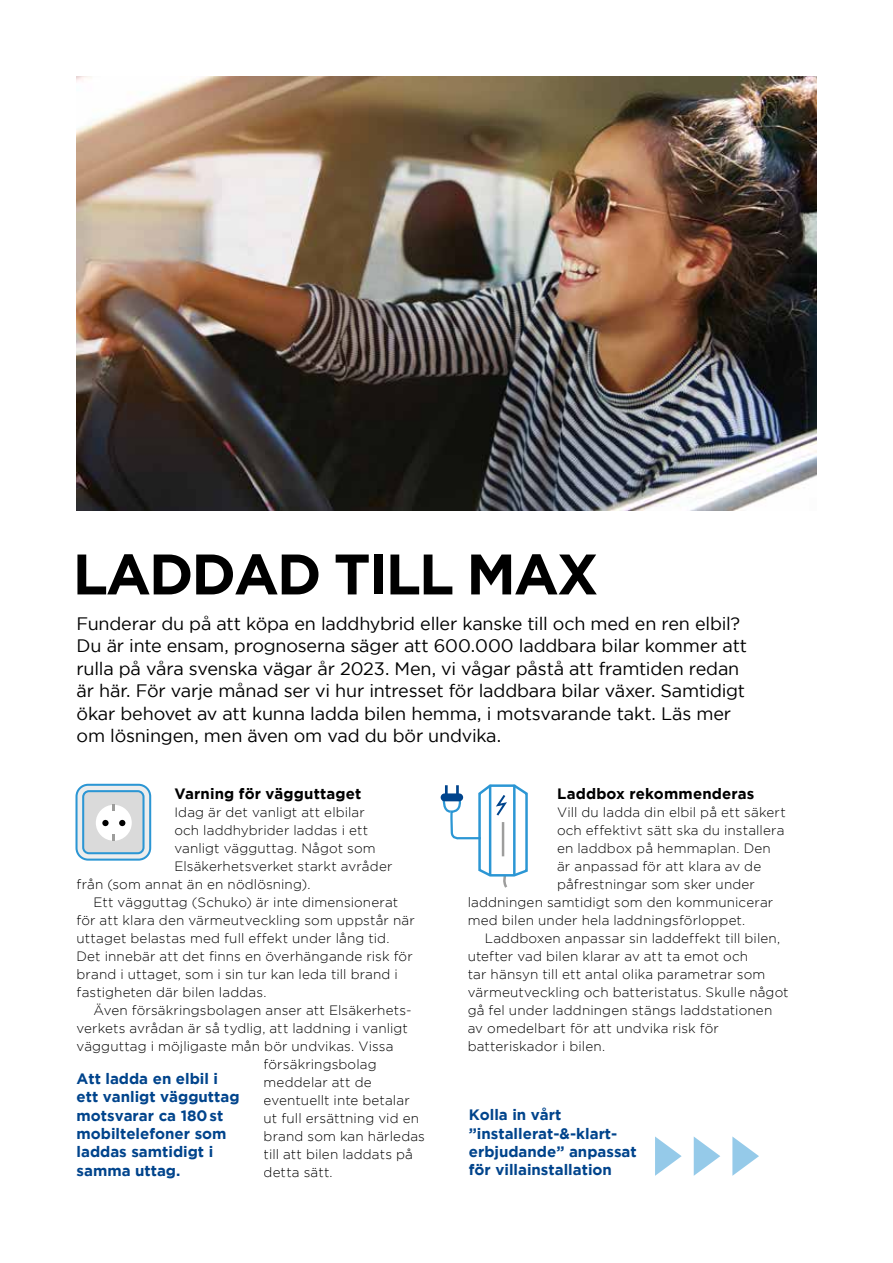
<style>
.page{position:relative;width:893px;height:1263px;background:#fff}
.page>*{position:absolute;margin:0;border:0;box-sizing:border-box;transform-origin:0 0}
.t1{font:700 57px "Gotham";letter-spacing:-.035em;color:#000}
.t2{font:18px/22.5px "Gotham";letter-spacing:-.01em;color:#000}
.t3{font:700 15px/18.5px "Gotham";color:#00448c}
.t4{font:700 15px "Gotham";letter-spacing:.01em;color:#000}
.t5{font:300 13.5px "Gotham";letter-spacing:.01em;color:#000}
</style>
<div class="page">
<img style="left:77px;top:77px;width:739px;height:433px">
<svg style="left:655px;top:1136px;width:27px;height:40px"></svg>
<svg style="left:694px;top:1137px;width:26px;height:39px"></svg>
<svg style="left:732px;top:1136px;width:27px;height:40px"></svg>
<div style="left:77px;top:785px;width:73px;height:75px;background:#ededed;border-radius:12px"></div>
<div style="left:75px;top:784px;width:76px;height:77px;border:2px solid #2b96d4;border-radius:12px"></div>
<div style="left:83px;top:791px;width:61px;height:62px;background:#dadada;border-radius:6px"></div>
<div style="left:82px;top:790px;width:63px;height:64px;border:2px solid #2b96d4;border-radius:6px"></div>
<div style="left:96px;top:805px;width:36px;height:36px;background:#fff;border-radius:50%"></div>
<div style="left:102px;top:820px;width:7px;height:6px;background:#000;border-radius:50%"></div>
<svg style="left:119px;top:820px;width:6px;height:6px"></svg>
<svg style="left:113px;top:805px;width:2px;height:6px"></svg>
<svg style="left:113px;top:835px;width:2px;height:6px"></svg>
<svg style="left:441px;top:784px;width:87px;height:104px"></svg>
<div style="left:441px;top:793px;width:22px;height:8px;background:#00448c;border-radius:4px"></div>
<h1 class="t1" style="left:73px;top:541px;width:527px">LADDAD TILL MAX</h1>
<p class="t2" style="left:77px;top:612px;width:672px">Funderar du på att köpa en laddhybrid eller kanske till och med en ren elbil?<br>Du är inte ensam, prognoserna säger att 600.000 laddbara bilar kommer att rulla på våra svenska vägar år 2023. Men, vi vågar påstå att framtiden redan är här. För varje månad ser vi hur intresset för laddbara bilar växer. Samtidigt ökar behovet av att kunna ladda bilen hemma, i motsvarande takt. Läs mer om lösningen, men även om vad du bör undvika.</p>
<p class="t4" style="left:174px;top:785px;width:188px">Varning för vägguttaget</p>
<p class="t5" style="left:174px;top:804px;width:192px">Idag är det vanligt att elbilar</p>
<p class="t5" style="left:174px;top:822px;width:195px">och laddhybrider laddas i ett</p>
<p class="t5" style="left:174px;top:840px;width:203px">vanligt vägguttag. Något som</p>
<p class="t5" style="left:174px;top:858px;width:220px">Elsäkerhetsverket starkt avråder</p>
<p class="t5" style="left:77px;top:876px;width:235px">från (som annat än en nödlösning).</p>
<p class="t5" style="left:94px;top:894px;width:306px">Ett vägguttag (Schuko) är inte dimensionerat</p>
<p class="t5" style="left:77px;top:912px;width:340px">för att klara den värmeutveckling som uppstår när</p>
<p class="t5" style="left:77px;top:930px;width:315px">uttaget belastas med full effekt under lång tid.</p>
<p class="t5" style="left:77px;top:948px;width:338px">Det innebär att det finns en överhängande risk för</p>
<p class="t5" style="left:77px;top:966px;width:323px">brand i uttaget, som i sin tur kan leda till brand i</p>
<p class="t5" style="left:77px;top:984px;width:191px">fastigheten där bilen laddas.</p>
<p class="t5" style="left:94px;top:1002px;width:320px">Även försäkringsbolagen anser att Elsäkerhets-</p>
<p class="t5" style="left:77px;top:1020px;width:333px">verkets avrådan är så tydlig, att laddning i vanligt</p>
<p class="t5" style="left:77px;top:1038px;width:319px">vägguttag i möjligaste mån bör undvikas. Vissa</p>
<p class="t5" style="left:264px;top:1056px;width:114px">försäkringsbolag</p>
<p class="t5" style="left:264px;top:1074px;width:110px">meddelar att de</p>
<p class="t5" style="left:264px;top:1092px;width:148px">eventuellt inte betalar</p>
<p class="t5" style="left:264px;top:1110px;width:157px">ut full ersättning vid en</p>
<p class="t5" style="left:264px;top:1128px;width:163px">brand som kan härledas</p>
<p class="t5" style="left:264px;top:1146px;width:151px">till att bilen laddats på</p>
<p class="t5" style="left:264px;top:1164px;width:71px">detta sätt.</p>
<p class="t3" style="left:77px;top:1069px;width:165px">Att ladda en elbil i ett vanligt vägguttag motsvarar ca 180st mobiltelefoner som laddas samtidigt i samma uttag.</p>
<p class="t4" style="left:557px;top:785px;width:199px">Laddbox rekommenderas</p>
<p class="t5" style="left:557px;top:804px;width:230px">Vill du ladda din elbil på ett säkert</p>
<p class="t5" style="left:557px;top:822px;width:229px">och effektivt sätt ska du installera</p>
<p class="t5" style="left:557px;top:840px;width:215px">en laddbox på hemmaplan. Den</p>
<p class="t5" style="left:557px;top:858px;width:206px">är anpassad för att klara av de</p>
<p class="t5" style="left:557px;top:876px;width:199px">påfrestningar som sker under</p>
<p class="t5" style="left:468px;top:894px;width:307px">laddningen samtidigt som den kommunicerar</p>
<p class="t5" style="left:468px;top:912px;width:279px">med bilen under hela laddningsförloppet.</p>
<p class="t5" style="left:485px;top:930px;width:297px">Laddboxen anpassar sin laddeffekt till bilen,</p>
<p class="t5" style="left:468px;top:948px;width:282px">utefter vad bilen klarar av att ta emot och</p>
<p class="t5" style="left:468px;top:966px;width:299px">tar hänsyn till ett antal olika parametrar som</p>
<p class="t5" style="left:468px;top:984px;width:322px">värmeutveckling och batteristatus. Skulle något</p>
<p class="t5" style="left:468px;top:1002px;width:306px">gå fel under laddningen stängs laddstationen</p>
<p class="t5" style="left:468px;top:1020px;width:253px">av omedelbart för att undvika risk för</p>
<p class="t5" style="left:468px;top:1038px;width:139px">batteriskador i bilen.</p>
<p class="t3" style="left:469px;top:1105px;width:169px">Kolla in vårt ”installerat-&amp;-klart&shy;erbjudande” anpassat för villainstallation</p>
</div>
